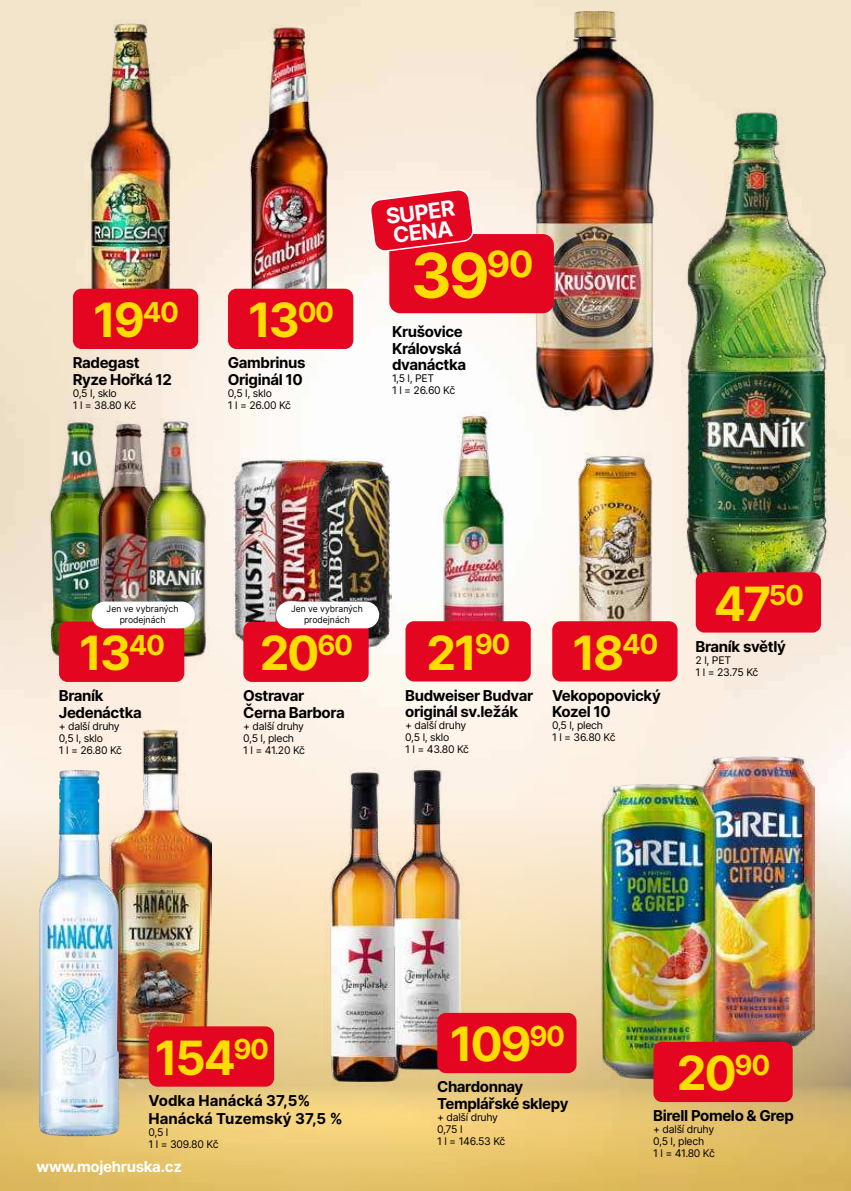
<style>
.page{position:relative;width:851px;height:1191px;background:#fff}
.page>*{position:absolute;margin:0;border:0;box-sizing:border-box;transform-origin:0 0}
.t1{font:700 62.1px "Inter";color:#fd0}
.t2{font:700 47.25px "Inter";letter-spacing:-.05em;color:#fd0}
.t3{font:700 21.6px/20px "Inter";color:#fff}
.t4{font:700 15px/16.5px "Inter";letter-spacing:-.025em;color:#000}
.t5{font:700 15px/18px "Inter";color:#000}
.t6{font:700 15px "Inter";letter-spacing:-.02em;color:#fff}
.t7{font:10.5px/12px "Inter";letter-spacing:-.025em;color:#000}
.t8{font:9px/10.8px "Inter";color:#000;text-align:center;scale:.96 1}
</style>
<div class="page">
<img style="left:0;top:0;width:850px;height:759px">
<img style="left:0;top:759px;width:850px;height:432px">
<img style="left:40px;top:418px;width:80px;height:242px">
<img style="left:89px;top:421px;width:54px;height:200px">
<img style="left:143px;top:418px;width:65px;height:243px">
<img style="left:438px;top:412px;width:69px;height:209px">
<img style="left:575px;top:452px;width:81px;height:169px">
<img style="left:232px;top:459px;width:40px;height:189px">
<img style="left:272px;top:458px;width:44px;height:163px">
<img style="left:316px;top:458px;width:76px;height:190px">
<div style="left:552px;top:621px;width:125px;height:60px;background:#e40521;border-radius:9px"></div>
<div style="left:405px;top:621px;width:125px;height:60px;background:#e40521;border-radius:9px"></div>
<img style="left:663px;top:108px;width:186px;height:486px">
<img style="left:88px;top:20px;width:85px;height:269px">
<img style="left:531px;top:11px;width:126px;height:410px">
<img style="left:241px;top:25px;width:89px;height:264px">
<div style="left:695px;top:572px;width:125px;height:60px;background:#e40521;border-radius:9px"></div>
<div style="left:73px;top:289px;width:125px;height:60px;background:#e40521;border-radius:9px"></div>
<div style="left:228px;top:289px;width:125px;height:60px;background:#e40521;border-radius:9px"></div>
<img style="left:750px;top:756px;width:64px;height:291px">
<img style="left:567px;top:742px;width:183px;height:366px">
<div style="left:653px;top:1041px;width:139px;height:61px;background:#e40521;border-radius:9px"></div>
<div style="left:389px;top:234px;width:165px;height:79px;background:#e40521;border-radius:11px"></div>
<svg style="left:370px;top:189px;width:103px;height:63px"></svg>
<img style="left:314px;top:758px;width:101px;height:335px">
<img style="left:378px;top:756px;width:98px;height:331px">
<div style="left:437px;top:1012px;width:139px;height:61px;background:#e40521;border-radius:9px"></div>
<img style="left:108px;top:729px;width:104px;height:364px">
<img style="left:38px;top:769px;width:82px;height:367px">
<div style="left:149px;top:1026px;width:125px;height:60px;background:#e40521;border-radius:9px"></div>
<div style="left:243px;top:621px;width:125px;height:61px;background:#e40521;border-radius:9px"></div>
<div style="left:276px;top:601px;width:103px;height:27px;background:#fff;border-radius:13px"></div>
<div style="left:59px;top:621px;width:125px;height:61px;background:#e40521;border-radius:9px"></div>
<div style="left:92px;top:601px;width:103px;height:27px;background:#fff;border-radius:13px"></div>
<h2 class="t2" style="left:93px;top:286px;width:87px">19<sup>40</sup></h2>
<h3 class="t4" style="left:73px;top:356px;width:101px">Radegast<br>Ryze Hořká 12</h3>
<p class="t7" style="left:73px;top:388px;width:65px">0,5 l, sklo<br>1 l = 38.80 Kč</p>
<h2 class="t2" style="left:248px;top:286px;width:88px">13<sup>00</sup></h2>
<h3 class="t4" style="left:228px;top:356px;width:79px">Gambrinus<br>Originál 10</h3>
<p class="t7" style="left:228px;top:388px;width:65px">0,5 l, sklo<br>1 l = 26.00 Kč</p>
<h3 class="t3" style="left:385px;top:208px;width:71px;rotate:-7deg">SUPER<br>CENA</h3>
<h1 class="t1" style="left:411px;top:250px;width:124px">39<sup>90</sup></h1>
<h3 class="t4" style="left:392px;top:325px;width:76px">Krušovice<br>Královská dvanáctka</h3>
<p class="t7" style="left:392px;top:373px;width:65px">1,5 l, PET<br>1 l = 26.60 Kč</p>
<p class="t8" style="left:107px;top:604px;width:76px">Jen ve vybraných prodejnách</p>
<h2 class="t2" style="left:79px;top:619px;width:87px">13<sup>40</sup></h2>
<h3 class="t4" style="left:59px;top:688px;width:84px">Braník<br>Jedenáctka</h3>
<p class="t7" style="left:59px;top:720px;width:65px">+ další druhy<br>0,5 l, sklo<br>1 l = 26.80 Kč</p>
<p class="t8" style="left:291px;top:604px;width:76px">Jen ve vybraných prodejnách</p>
<h2 class="t2" style="left:260px;top:619px;width:95px">20<sup>60</sup></h2>
<h3 class="t4" style="left:243px;top:688px;width:103px">Ostravar<br>Černa Barbora</h3>
<p class="t7" style="left:243px;top:720px;width:63px">+ další druhy<br>0,5 l, plech<br>1 l = 41.20 Kč</p>
<h2 class="t2" style="left:426px;top:618px;width:85px">21<sup>90</sup></h2>
<h3 class="t4" style="left:405px;top:688px;width:129px">Budweiser Budvar originál sv.ležák</h3>
<p class="t7" style="left:405px;top:720px;width:65px">+ další druhy<br>0,5 l, sklo<br>1 l = 43.80 Kč</p>
<h2 class="t2" style="left:572px;top:618px;width:87px">18<sup>40</sup></h2>
<h3 class="t4" style="left:552px;top:688px;width:110px">Vekopopovický<br>Kozel 10</h3>
<p class="t7" style="left:552px;top:720px;width:65px">0,5 l, plech<br>1 l = 36.80 Kč</p>
<h2 class="t2" style="left:713px;top:569px;width:92px">47<sup>50</sup></h2>
<h3 class="t4" style="left:695px;top:637px;width:92px">Braník světlý</h3>
<p class="t7" style="left:695px;top:655px;width:64px">2 l, PET<br>1 l = 23.75 Kč</p>
<h2 class="t2" style="left:155px;top:1023px;width:116px">154<sup>90</sup></h2>
<h3 class="t5" style="left:148px;top:1091px;width:195px">Vodka Hanácká 37,5%<br>Hanácká Tuzemský 37,5 %</h3>
<p class="t7" style="left:148px;top:1126px;width:71px">0,5 l<br>1 l = 309.80 Kč</p>
<h3 class="t6" style="left:37px;top:1160px;width:147px">www.mojehruska.cz</h3>
<h2 class="t2" style="left:449px;top:1010px;width:117px">109<sup>90</sup></h2>
<h3 class="t4" style="left:437px;top:1079px;width:133px">Chardonnay<br>Templářské sklepy</h3>
<p class="t7" style="left:437px;top:1111px;width:70px">+ další druhy<br>0,75 l<br>1 l = 146.53 Kč</p>
<h2 class="t2" style="left:676px;top:1039px;width:95px">20<sup>90</sup></h2>
<h3 class="t4" style="left:653px;top:1108px;width:142px">Birell Pomelo &amp; Grep</h3>
<p class="t7" style="left:653px;top:1124px;width:63px">+ další druhy<br>0,5 l, plech<br>1 l = 41.80 Kč</p>
</div>
